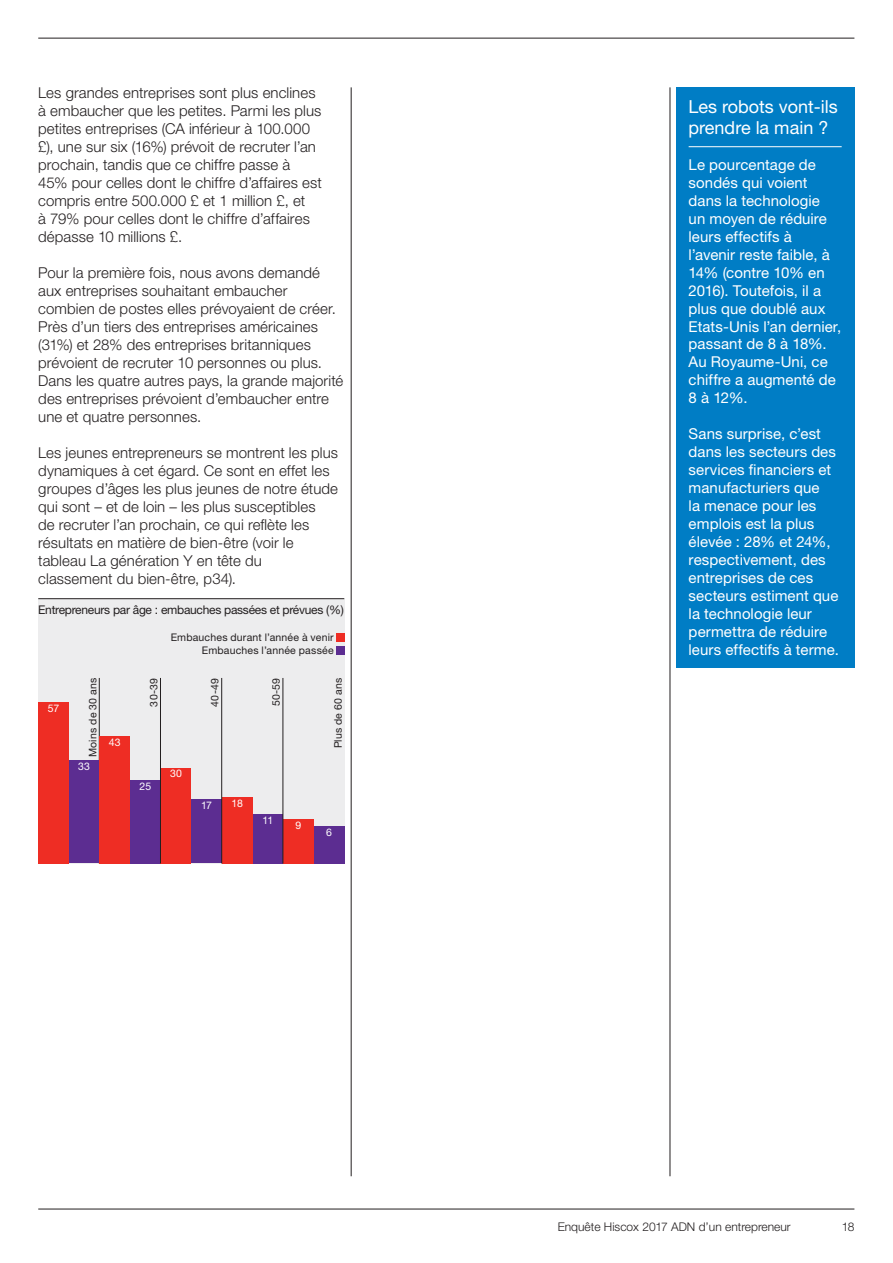
<style>
.page{position:relative;width:893px;height:1263px;background:#fff}
.page>*{position:absolute;margin:0;border:0;box-sizing:border-box;transform-origin:0 0}
.t1{font:18px/20.5px "Helvetica Neue LT Std";color:#fff}
.t2{font:300 15px/18px "Helvetica Neue LT Std";letter-spacing:.005em;color:#231f20}
.t3{font:15px/18px "Helvetica Neue LT Std";letter-spacing:.005em;color:#fff}
.t4{font:12px "Helvetica Neue LT Std";letter-spacing:-.02em;color:#231f20}
.t5{font:300 12px "Helvetica Neue LT Std";color:#231f20}
.t6{font:10.5px/12.5px "Helvetica Neue LT Std";letter-spacing:.02em;color:#231f20;text-align:right}
.t7{font:10.5px "Helvetica Neue LT Std";letter-spacing:-.005em;color:#fff}
</style>
<div class="page">
<hr style="left:670px;top:87px;width:1px;height:1089px;background:#231f20">
<hr style="left:351px;top:87px;width:1px;height:1089px;background:#231f20">
<div style="left:676px;top:87px;width:178px;height:581px;background:#007dc5"></div>
<hr style="left:689px;top:146px;width:153px;height:1px;background:#fff">
<div style="left:38px;top:599px;width:306px;height:264px;background:#ededee"></div>
<div style="left:336px;top:633px;width:8px;height:9px;background:#ee2d24"></div>
<div style="left:336px;top:647px;width:8px;height:8px;background:#5c2d91"></div>
<hr style="left:99px;top:678px;width:1px;height:185px;background:#231f20">
<div style="left:69px;top:760px;width:30px;height:103px;background:#5c2d91"></div>
<div style="left:38px;top:702px;width:31px;height:161px;background:#ee2d24"></div>
<div style="left:130px;top:780px;width:31px;height:83px;background:#5c2d91"></div>
<div style="left:99px;top:736px;width:31px;height:127px;background:#ee2d24"></div>
<div style="left:252px;top:814px;width:31px;height:49px;background:#5c2d91"></div>
<div style="left:222px;top:797px;width:30px;height:66px;background:#ee2d24"></div>
<div style="left:314px;top:826px;width:30px;height:37px;background:#5c2d91"></div>
<div style="left:283px;top:819px;width:31px;height:44px;background:#ee2d24"></div>
<div style="left:191px;top:799px;width:31px;height:64px;background:#5c2d91"></div>
<div style="left:161px;top:768px;width:30px;height:95px;background:#ee2d24"></div>
<hr style="left:160px;top:678px;width:1px;height:185px;background:#231f20">
<hr style="left:221px;top:678px;width:1px;height:185px;background:#231f20">
<hr style="left:283px;top:678px;width:1px;height:185px;background:#231f20">
<hr style="left:38px;top:598px;width:306px;height:1px;background:#231f20">
<hr style="left:38px;top:38px;width:816px;height:1px;background:#231f20">
<hr style="left:38px;top:1209px;width:816px;height:1px;background:#231f20">
<p class="t2" style="left:38px;top:85px;width:285px">Les grandes entreprises sont plus enclines à embaucher que les petites. Parmi les plus petites entreprises (CA inférieur à 100.000 £), une sur six (16%) prévoit de recruter l’an prochain, tandis que ce chiffre passe à 45% pour celles dont le chiffre d’affaires est compris entre 500.000 £ et 1 million £, et<br>à 79% pour celles dont le chiffre d’affaires dépasse 10 millions £.</p>
<p class="t2" style="left:38px;top:265px;width:307px">Pour la première fois, nous avons demandé aux entreprises souhaitant embaucher combien de postes elles prévoyaient de créer.<br>Près d’un tiers des entreprises américaines (31%) et 28% des entreprises britanniques prévoient de recruter 10 personnes ou plus.<br>Dans les quatre autres pays, la grande majorité des entreprises prévoient d’embaucher entre une et quatre personnes.</p>
<p class="t2" style="left:38px;top:445px;width:301px">Les jeunes entrepreneurs se montrent les plus dynamiques à cet égard. Ce sont en effet les groupes d’âges les plus jeunes de notre étude qui sont – et de loin – les plus susceptibles<br>de recruter l’an prochain, ce qui reflète les résultats en matière de bien-être (voir le tableau La génération Y en tête du classement du bien-être, p34).</p>
<p class="t4" style="left:38px;top:605px;width:307px">Entrepreneurs par âge : embauches passées et prévues (%)</p>
<p class="t7" style="left:48px;top:704px;width:13px">57</p>
<p class="t6" style="left:88px;top:757px;width:81px;rotate:-90deg">Moins de 30 ans</p>
<p class="t6" style="left:148px;top:707px;width:30px;rotate:-90deg">30-39</p>
<p class="t7" style="left:109px;top:738px;width:13px">43</p>
<p class="t7" style="left:78px;top:763px;width:13px">33</p>
<p class="t7" style="left:140px;top:782px;width:13px">25</p>
<p class="t6" style="left:171px;top:632px;width:164px">Embauches durant l’année à venir<br>Embauches l’année passée</p>
<p class="t7" style="left:170px;top:770px;width:13px">30</p>
<p class="t6" style="left:209px;top:707px;width:30px;rotate:-90deg">40-49</p>
<p class="t6" style="left:271px;top:706px;width:30px;rotate:-90deg">50-59</p>
<p class="t6" style="left:333px;top:748px;width:72px;rotate:-90deg">Plus de 60 ans</p>
<p class="t7" style="left:201px;top:802px;width:13px">17</p>
<p class="t7" style="left:232px;top:799px;width:13px">18</p>
<p class="t7" style="left:262px;top:816px;width:12px">11</p>
<p class="t7" style="left:295px;top:821px;width:7px">9</p>
<p class="t7" style="left:326px;top:828px;width:7px">6</p>
<p class="t1" style="left:689px;top:98px;width:151px">Les robots vont-ils prendre la main ?</p>
<p class="t3" style="left:689px;top:156px;width:154px">Le pourcentage de sondés qui voient dans la technologie<br>un moyen de réduire leurs effectifs à l’avenir reste faible, à<br>14% (contre 10% en<br>2016). Toutefois, il a plus que doublé aux<br>Etats-Unis l’an dernier, passant de 8 à 18%.<br>Au Royaume-Uni, ce chiffre a augmenté de<br>8 à 12%.</p>
<p class="t3" style="left:689px;top:426px;width:152px">Sans surprise, c’est dans les secteurs des services financiers et manufacturiers que<br>la menace pour les emplois est la plus élevée : 28% et 24%, respectivement, des entreprises de ces secteurs estiment que la technologie leur permettra de réduire leurs effectifs à terme.</p>
<p class="t5" style="left:558px;top:1222px;width:234px">Enquête Hiscox 2017 ADN d’un entrepreneur</p>
<p class="t5" style="left:842px;top:1222px;width:14px">18</p>
</div>
